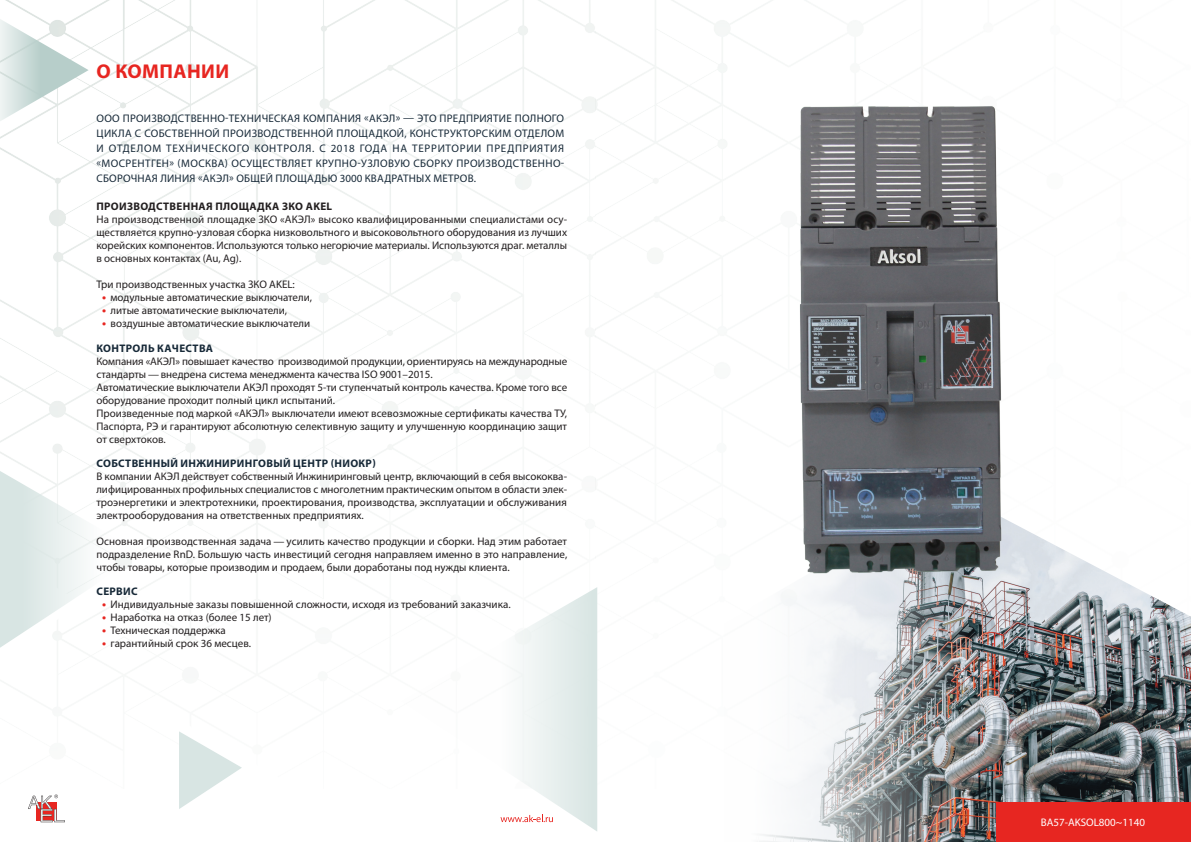
<style>
.page{position:relative;width:1191px;height:842px;background:#fff}
.page>*{position:absolute;margin:0;border:0;box-sizing:border-box;transform-origin:0 0}
.Заг_1{font:700 20px "Myriad Pro";letter-spacing:.02em;color:#e72621}
.Основной_БА{font:11px/13px "Myriad Pro";color:#231f20;text-align:justify}
.Лид{font:11px/15px "Myriad Pro";letter-spacing:.02em;color:#172938;text-align:justify}
.Заг_4{font:700 11px "Myriad Pro";letter-spacing:.03em;color:#172938}
.Заг_3{font:700 11px "Myriad Pro";letter-spacing:.03em;color:#231f20}
.t1{font:11px "Myriad Pro";color:#fff}
.s1{font-weight:700;font-size:12px;color:#e72621}
</style>
<div class="page">
<img style="left:0;top:0;width:807px;height:788px">
<img style="left:723px;top:491px;width:468px;height:351px">
<svg style="left:399px;top:587px;width:198px;height:244px"></svg>
<svg style="left:179px;top:720px;width:126px;height:89px"></svg>
<svg style="left:0;top:465px;width:143px;height:193px"></svg>
<img style="left:760px;top:63px;width:283px;height:545px">
<div style="left:996px;top:802px;width:195px;height:40px;background:#e72621"></div>
<svg style="left:500px;top:815px;width:53px;height:7px"></svg>
<svg style="left:28px;top:794px;width:37px;height:28px"></svg>
<svg style="left:0;top:13px;width:89px;height:115px"></svg>
<p class="Заг_1" style="left:97px;top:59px;width:134px">О КОМПАНИИ</p>
<p class="Лид" style="left:96px;top:110px;width:469px">ООО ПРОИЗВОДСТВЕННО-ТЕХНИЧЕСКАЯ КОМПАНИЯ «АКЭЛ» — ЭТО ПРЕДПРИЯТИЕ ПОЛНОГО ЦИКЛА С СОБСТВЕННОЙ ПРОИЗВОДСТВЕННОЙ ПЛОЩАДКОЙ, КОНСТРУКТОРСКИМ ОТДЕЛОМ И ОТДЕЛОМ ТЕХНИЧЕСКОГО КОНТРОЛЯ. С 2018 ГОДА НА ТЕРРИТОРИИ ПРЕДПРИЯТИЯ «МОСРЕНТГЕН» (МОСКВА) ОСУЩЕСТВЛЯЕТ КРУПНО-УЗЛОВУЮ СБОРКУ ПРОИЗВОДСТВЕННО-СБОРОЧНАЯ ЛИНИЯ «АКЭЛ» ОБЩЕЙ ПЛОЩАДЬЮ 3000 КВАДРАТНЫХ МЕТРОВ.</p>
<p class="Заг_3" style="left:96px;top:199px;width:237px">ПРОИЗВОДСТВЕННАЯ ПЛОЩАДКА ЗКО AKEL</p>
<p class="Основной_БА" style="left:96px;top:212px;width:472px">На производственной площадке ЗКО «АКЭЛ» высоко квалифицированными специалистами осу&shy;ществляется крупно-узловая сборка низковольтного и высоковольтного оборудования из лучших корейских компонентов. Используются только негорючие материалы. Используются драг. металлы в основных контактах (Au, Ag).</p>
<p class="Основной_БА" style="left:96px;top:277px;width:200px">Три производственных участка ЗКО AKEL:</p>
<p class="Основной_БА" style="left:102px;top:290px;width:211px"><span class="s1">•</span> модульные автоматические выключатели,</p>
<p class="Основной_БА" style="left:102px;top:303px;width:187px"><span class="s1">•</span> литые автоматические выключатели,</p>
<p class="Основной_БА" style="left:102px;top:316px;width:210px"><span class="s1">•</span> воздушные автоматические выключатели</p>
<p class="Заг_4" style="left:96px;top:341px;width:118px">КОНТРОЛЬ КАЧЕСТВА</p>
<p class="Основной_БА" style="left:96px;top:355px;width:472px">Компания «АКЭЛ» повышает качество производимой продукции, ориентируясь на международные стандарты — внедрена система менеджмента качества ISO 9001–2015.</p>
<p class="Основной_БА" style="left:96px;top:381px;width:472px">Автоматические выключатели АКЭЛ проходят 5-ти ступенчатый контроль качества. Кроме того все оборудование проходит полный цикл испытаний.</p>
<p class="Основной_БА" style="left:96px;top:407px;width:472px">Произведенные под маркой «АКЭЛ» выключатели имеют всевозможные сертификаты качества ТУ, Паспорта, РЭ и гарантируют абсолютную селективную защиту и улучшенную координацию защит от сверхтоков.</p>
<p class="Заг_4" style="left:96px;top:456px;width:281px">СОБСТВЕННЫЙ ИНЖИНИРИНГОВЫЙ ЦЕНТР (НИОКР)</p>
<p class="Основной_БА" style="left:96px;top:470px;width:472px">В компании АКЭЛ действует собственный Инжиниринговый центр, включающий в себя высококва&shy;лифицированных профильных специалистов с многолетним практическим опытом в области элек&shy;троэнергетики и электротехники, проектирования, производства, эксплуатации и обслуживания электрооборудования на ответственных предприятиях.</p>
<p class="Основной_БА" style="left:96px;top:535px;width:472px">Основная производственная задача — усилить качество продукции и сборки. Над этим работает подразделение RnD. Большую часть инвестиций сегодня направляем именно в это направление, чтобы товары, которые производим и продаем, были доработаны под нужды клиента.</p>
<p class="Заг_4" style="left:96px;top:584px;width:43px">СЕРВИС</p>
<p class="Основной_БА" style="left:102px;top:598px;width:410px"><span class="s1">•</span> Индивидуальные заказы повышенной сложности, исходя из требований заказчика.</p>
<p class="Основной_БА" style="left:102px;top:611px;width:171px"><span class="s1">•</span> Наработка на отказ (более 15 лет)</p>
<p class="Основной_БА" style="left:102px;top:624px;width:125px"><span class="s1">•</span> Техническая поддержка</p>
<p class="Основной_БА" style="left:102px;top:637px;width:151px"><span class="s1">•</span> гарантийный срок 36 месцев.</p>
<p class="t1" style="left:1040px;top:816px;width:106px">ВА57-AKSOL800~1140</p>
</div>
